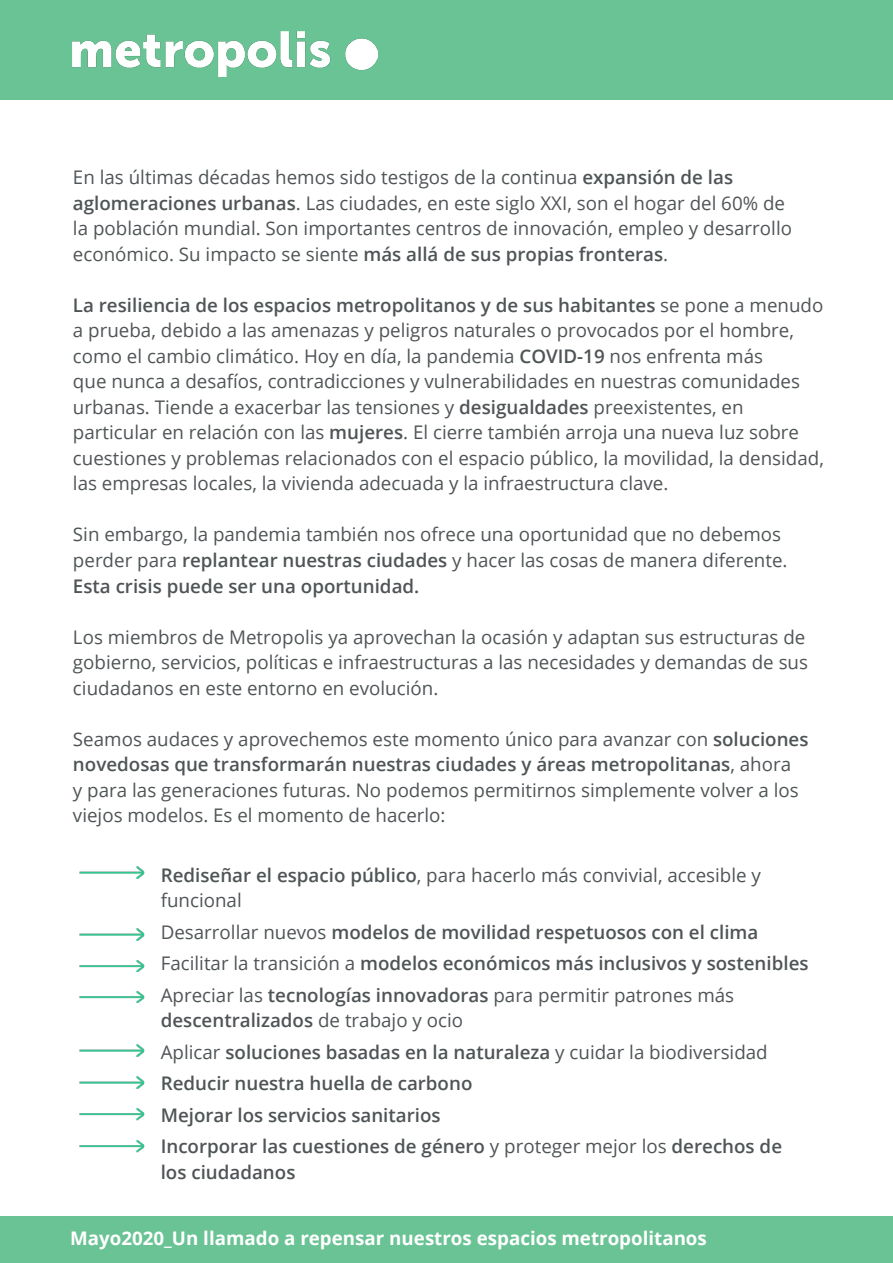
<style>
.page{position:relative;width:893px;height:1263px;background:#fff}
.page>*{position:absolute;margin:0;border:0;box-sizing:border-box;transform-origin:0 0}
.t1{font:18.75px/25.5px "Open Sans";color:#4f5456}
.t2{font:600 18.75px "Open Sans";color:#4f5456}
.t3{font:700 18.75px "Open Sans";color:#fff}
.s1{font-weight:600}
.s2{font-weight:400}
</style>
<div class="page">
<div style="left:0;top:0;width:893px;height:99px;background:#69c394"></div>
<div style="left:0;top:1216px;width:893px;height:47px;background:#69c394"></div>
<img style="left:79px;top:866px;width:66px;height:12px">
<img style="left:79px;top:960px;width:66px;height:12px">
<img style="left:79px;top:928px;width:66px;height:13px">
<img style="left:79px;top:991px;width:66px;height:12px">
<img style="left:79px;top:1044px;width:66px;height:12px">
<img style="left:79px;top:1076px;width:66px;height:12px">
<img style="left:79px;top:1108px;width:66px;height:12px">
<img style="left:79px;top:1140px;width:66px;height:12px">
<img style="left:73px;top:31px;width:305px;height:46px">
<p class="t1" style="left:73px;top:164px;width:721px">En las últimas décadas hemos sido testigos de la continua <span class="s1">expansión de las aglomeraciones urbanas</span>. Las ciudades, en este siglo XXI, son el hogar del 60% de la población mundial. Son importantes centros de innovación, empleo y desarrollo económico. Su impacto se siente <span class="s1">más allá de sus propias fronteras</span>.</p>
<p class="t1" style="left:73px;top:292px;width:752px"><span class="s1">La resiliencia de los espacios metropolitanos y de sus habitantes</span> se pone a menudo a prueba, debido a las amenazas y peligros naturales o provocados por el hombre, como el cambio climático. Hoy en día, la pandemia <span class="s1">COVID-19</span> nos enfrenta más<br>que nunca a desafíos, contradicciones y vulnerabilidades en nuestras comunidades urbanas. Tiende a exacerbar las tensiones y <span class="s1">desigualdades</span> preexistentes, en particular en relación con las <span class="s1">mujeres</span>. El cierre también arroja una nueva luz sobre cuestiones y problemas relacionados con el espacio público, la movilidad, la densidad, las empresas locales, la vivienda adecuada y la infraestructura clave.</p>
<p class="t1" style="left:73px;top:521px;width:716px">Sin embargo, la pandemia también nos ofrece una oportunidad que no debemos perder para <span class="s1">replantear nuestras ciudades</span> y hacer las cosas de manera diferente.<br><span class="s1">Esta crisis puede ser una oportunidad.</span></p>
<p class="t1" style="left:73px;top:623px;width:737px">Los miembros de Metropolis ya aprovechan la ocasión y adaptan sus estructuras de gobierno, servicios, políticas e infraestructuras a las necesidades y demandas de sus ciudadanos en este entorno en evolución.</p>
<p class="t1" style="left:73px;top:725px;width:737px">Seamos audaces y aprovechemos este momento único para avanzar con <span class="s1">soluciones novedosas que transformarán nuestras ciudades y áreas metropolitanas</span>, ahora<br>y para las generaciones futuras. No podemos permitirnos simplemente volver a los viejos modelos. Es el momento de hacerlo:</p>
<p class="t1" style="left:161px;top:862px;width:602px"><span class="s1">Rediseñar el espacio público</span>, para hacerlo más convivial, accesible y funcional</p>
<p class="t2" style="left:161px;top:919px;width:599px"><span class="s2">Desarrollar nuevos</span> modelos de movilidad respetuosos con el clima</p>
<p class="t2" style="left:161px;top:951px;width:649px"><span class="s2">Facilitar la transición a</span> modelos económicos más inclusivos y sostenibles</p>
<p class="t1" style="left:161px;top:982px;width:575px">Apreciar las <span class="s1">tecnologías innovadoras</span> para permitir patrones más <span class="s1">descentralizados</span> de trabajo y ocio</p>
<p class="t2" style="left:161px;top:1039px;width:608px"><span class="s2">Aplicar</span> soluciones basadas en la naturaleza <span class="s2">y cuidar la biodiversidad</span></p>
<p class="t2" style="left:161px;top:1071px;width:313px">Reducir nuestra huella de carbono</p>
<p class="t2" style="left:161px;top:1102px;width:281px">Mejorar los servicios sanitarios</p>
<p class="t2" style="left:161px;top:1134px;width:623px">Incorporar las cuestiones de género <span class="s2">y proteger mejor los</span> derechos de</p>
<p class="t2" style="left:161px;top:1159px;width:136px">los ciudadanos</p>
<p class="t3" style="left:70px;top:1225px;width:638px">Mayo2020_Un llamado a repensar nuestros espacios metropolitanos</p>
</div>
